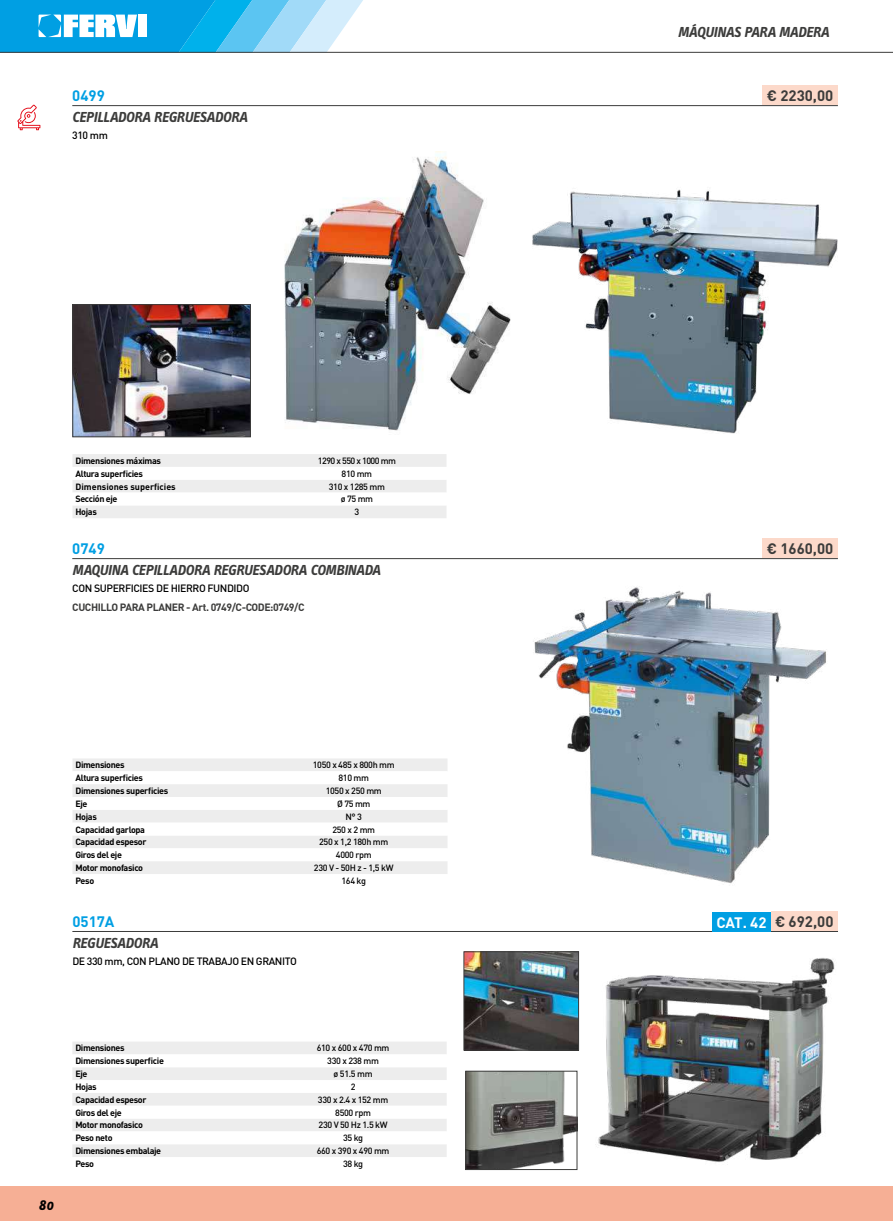
<style>
.page{position:relative;width:893px;height:1221px;background:#fff}
.page>*{position:absolute;margin:0;border:0;box-sizing:border-box;transform-origin:0 0}
.t1{font:italic 700 15px "Info Text Pro";color:#3c3c3b}
.t2{font:700 15px "DIN Pro";color:#3c3c3b}
.t3{font:700 15px "DIN Pro";color:#009fe3}
.t4{font:italic 700 15px "Info Text Pro";color:#000}
.t5{font:500 10.5px "DIN Pro";letter-spacing:-.04em;color:#000}
.t6{font:700 10.5px "DIN Pro";letter-spacing:-.04em;color:#3c3c3b}
.t7{font:700 9px "DIN Pro";letter-spacing:-.04em;color:#000}
.t8{font:500 9px "DIN Pro";letter-spacing:-.04em;color:#000}
.t9{font:700 9px "DIN Pro";color:#000}
.t10{font:500 9px "DIN Pro";letter-spacing:-.06em;color:#000}
.s1{color:#fff}
</style>
<div class="page">
<img style="left:532px;top:189px;width:306px;height:245px">
<img style="left:533px;top:586px;width:293px;height:298px">
<img style="left:595px;top:958px;width:240px;height:204px">
<svg style="left:73px;top:454px;width:373px;height:64px"></svg>
<svg style="left:73px;top:759px;width:374px;height:115px"></svg>
<svg style="left:72px;top:1042px;width:375px;height:115px"></svg>
<img style="left:74px;top:306px;width:175px;height:129px">
<div style="left:72px;top:304px;width:179px;height:133px;border:1px solid #3c3c3b"></div>
<img style="left:284px;top:151px;width:227px;height:280px">
<img style="left:467px;top:1072px;width:108px;height:95px">
<div style="left:465px;top:1070px;width:112px;height:99px;border:1px solid #3c3c3b"></div>
<img style="left:465px;top:953px;width:112px;height:95px">
<div style="left:463px;top:951px;width:116px;height:99px;border:1px solid #3c3c3b"></div>
<hr style="left:72px;top:931px;width:766px;height:1px;background:#3c3c3b">
<div style="left:0;top:1185px;width:893px;height:35px;background:#f6af95"></div>
<hr style="left:0;top:52px;width:893px;height:1px;background:#3c3c3b">
<svg style="left:0;top:0;width:372px;height:53px;background:#54beea"></svg>
<div style="left:138px;top:15px;width:9px;height:22px;background:#fff"></div>
<hr style="left:72px;top:105px;width:766px;height:1px;background:#3c3c3b">
<div style="left:763px;top:85px;width:75px;height:20px;background:#fcd9ca"></div>
<hr style="left:72px;top:558px;width:766px;height:1px;background:#3c3c3b">
<div style="left:763px;top:538px;width:75px;height:20px;background:#fcd9ca"></div>
<div style="left:771px;top:910px;width:67px;height:20px;background:#fcd9ca"></div>
<div style="left:712px;top:911px;width:59px;height:20px;background:#009fe3"></div>
<svg style="left:17px;top:105px;width:23px;height:25px"></svg>
<h1 class="t1" style="left:678px;top:23px;width:153px">MÁQUINAS PARA MADERA</h1>
<h1 class="t3" style="left:72px;top:85px;width:34px">0499</h1>
<h1 class="t2" style="left:767px;top:85px;width:68px">€ 2230,00</h1>
<h1 class="t1" style="left:72px;top:108px;width:177px">CEPILLADORA REGRUESADORA</h1>
<p class="t5" style="left:72px;top:128px;width:37px">310 mm</p>
<p class="t7" style="left:75px;top:454px;width:87px">Dimensiones máximas</p>
<p class="t10" style="left:318px;top:454px;width:80px">1290 x 550 x 1000 mm</p>
<p class="t7" style="left:75px;top:467px;width:69px">Altura superficies</p>
<p class="t8" style="left:342px;top:467px;width:32px">810 mm</p>
<p class="t9" style="left:75px;top:480px;width:102px">Dimensiones superficies</p>
<p class="t8" style="left:329px;top:480px;width:58px">310 x 1285 mm</p>
<p class="t7" style="left:75px;top:493px;width:44px">Sección eje</p>
<p class="t8" style="left:341px;top:493px;width:34px">ø 75 mm</p>
<p class="t7" style="left:75px;top:506px;width:23px">Hojas</p>
<p class="t8" style="left:354px;top:506px;width:6px">3</p>
<h1 class="t3" style="left:72px;top:538px;width:34px">0749</h1>
<h1 class="t2" style="left:767px;top:538px;width:68px">€ 1660,00</h1>
<h1 class="t1" style="left:72px;top:561px;width:310px">MAQUINA CEPILLADORA REGRUESADORA COMBINADA</h1>
<p class="t6" style="left:72px;top:599px;width:234px">CUCHILLO PARA PLANER - Art. 0749/C-CODE:0749/C</p>
<p class="t5" style="left:72px;top:581px;width:179px">CON SUPERFICIES DE HIERRO FUNDIDO</p>
<p class="t7" style="left:75px;top:759px;width:51px">Dimensiones</p>
<p class="t8" style="left:313px;top:759px;width:83px">1050 x 485 x 800h mm</p>
<p class="t7" style="left:75px;top:771px;width:69px">Altura superficies</p>
<p class="t8" style="left:338px;top:771px;width:32px">810 mm</p>
<p class="t7" style="left:75px;top:784px;width:94px">Dimensiones superficies</p>
<p class="t8" style="left:326px;top:784px;width:58px">1050 x 250 mm</p>
<p class="t7" style="left:75px;top:797px;width:14px">Eje</p>
<p class="t8" style="left:337px;top:797px;width:35px">Ø 75 mm</p>
<p class="t7" style="left:75px;top:810px;width:23px">Hojas</p>
<p class="t8" style="left:345px;top:810px;width:18px">N° 3</p>
<p class="t7" style="left:75px;top:823px;width:71px">Capacidad garlopa</p>
<p class="t8" style="left:332px;top:823px;width:44px">250 x 2 mm</p>
<p class="t7" style="left:75px;top:836px;width:73px">Capacidad espesor</p>
<p class="t8" style="left:319px;top:836px;width:71px">250 x 1,2 180h mm</p>
<p class="t7" style="left:75px;top:848px;width:48px">Giros del eje</p>
<p class="t8" style="left:336px;top:848px;width:37px">4000 rpm</p>
<p class="t7" style="left:75px;top:861px;width:69px">Motor monofasico</p>
<p class="t8" style="left:314px;top:861px;width:81px">230 V - 50H z - 1,5 kW</p>
<p class="t7" style="left:75px;top:874px;width:20px">Peso</p>
<p class="t8" style="left:341px;top:874px;width:26px">164 kg</p>
<h1 class="t3" style="left:72px;top:911px;width:44px">0517A</h1>
<h1 class="t2" style="left:716px;top:911px;width:119px"><span class="s1">CAT. 42</span> € 692,00</h1>
<h1 class="t1" style="left:72px;top:934px;width:87px">REGUESADORA</h1>
<p class="t5" style="left:72px;top:953px;width:226px">DE 330 mm, CON PLANO DE TRABAJO EN GRANITO</p>
<h1 class="t4" style="left:39px;top:1195px;width:16px">80</h1>
<p class="t7" style="left:75px;top:1041px;width:51px">Dimensiones</p>
<p class="t8" style="left:317px;top:1041px;width:74px">610 x 600 x 470 mm</p>
<p class="t7" style="left:75px;top:1054px;width:90px">Dimensiones superficie</p>
<p class="t8" style="left:327px;top:1054px;width:53px">330 x 238 mm</p>
<p class="t7" style="left:75px;top:1067px;width:14px">Eje</p>
<p class="t8" style="left:334px;top:1067px;width:40px">ø 51.5 mm</p>
<p class="t7" style="left:75px;top:1080px;width:23px">Hojas</p>
<p class="t8" style="left:351px;top:1080px;width:6px">2</p>
<p class="t7" style="left:75px;top:1093px;width:73px">Capacidad espesor</p>
<p class="t8" style="left:318px;top:1093px;width:72px">330 x 2.4 x 152 mm</p>
<p class="t7" style="left:75px;top:1106px;width:48px">Giros del eje</p>
<p class="t8" style="left:335px;top:1106px;width:37px">8500 rpm</p>
<p class="t7" style="left:75px;top:1118px;width:69px">Motor monofasico</p>
<p class="t8" style="left:319px;top:1118px;width:71px">230 V 50 Hz 1.5 kW</p>
<p class="t7" style="left:75px;top:1131px;width:39px">Peso neto</p>
<p class="t8" style="left:343px;top:1131px;width:22px">35 kg</p>
<p class="t7" style="left:75px;top:1144px;width:87px">Dimensiones embalaje</p>
<p class="t8" style="left:317px;top:1144px;width:74px">660 x 390 x 490 mm</p>
<p class="t7" style="left:75px;top:1157px;width:20px">Peso</p>
<p class="t8" style="left:343px;top:1157px;width:22px">38 kg</p>
</div>
